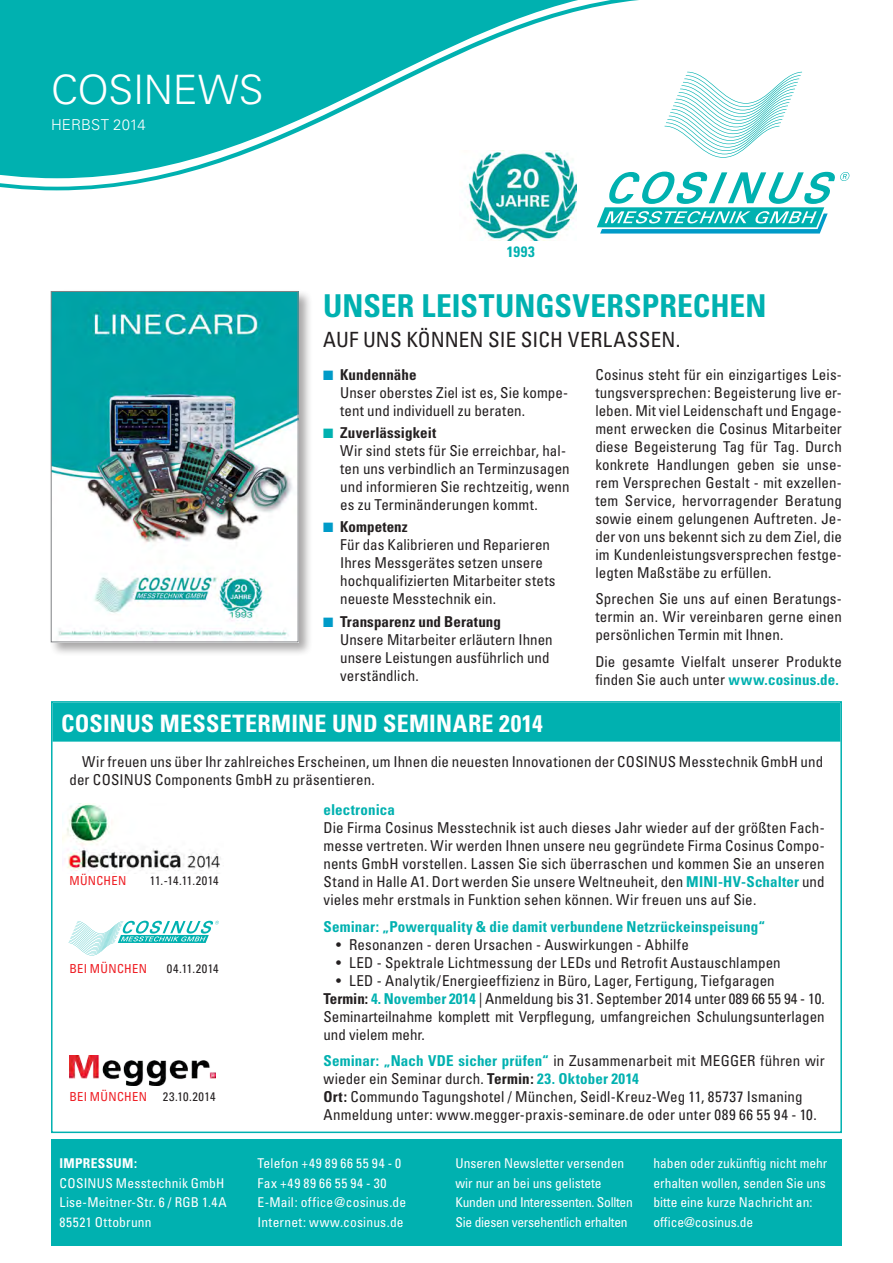
<style>
.page{position:relative;width:893px;height:1263px;background:#fff}
.page>*{position:absolute;margin:0;border:0;box-sizing:border-box;transform-origin:0 0}
.t1{font:300 40.5px "Univers";letter-spacing:-.01em;color:#fff}
.Headline{font:700 condensed 31.5px "Univers";letter-spacing:.005em;color:#00b1b0}
.Headline-2{font:700 condensed 24px "Univers";letter-spacing:.01em;color:#fff}
.Subhead{font:condensed 21px "Univers";letter-spacing:.005em;color:#231f20}
.flies_ohne_einrücken{font:condensed 15px/18px "Univers";letter-spacing:.005em;color:#231f20}
.Flies{font:condensed 15px/18px "Univers";letter-spacing:.01em;color:#231f20}
.flies_ohne_einrücken-2{font:700 condensed 15px "Univers";letter-spacing:.01em;color:#00b1b0}
.t2{font:300 15px "Univers";letter-spacing:.005em;color:#fff}
.Typ{font:700 condensed 15px "Univers";color:#00b1b0}
.t3{font:condensed 13.5px/19.5px "Univers";color:#fff;text-align:justify}
.t4{font:condensed 13.5px/19.5px "Univers";letter-spacing:-.02em;color:#fff}
.t5{font:condensed 13.5px "Univers";letter-spacing:.025em;color:#fff}
.t6{font:condensed 13.5px "Univers";letter-spacing:.055em;color:#fff}
.t7{font:700 condensed 13.5px "Univers";letter-spacing:.02em;color:#fff}
.Typ-2{font:condensed 12.3px "Univers";letter-spacing:.02em;color:#231f20}
.Typ-3{font:condensed 12.3px "Univers";letter-spacing:.025em;color:#ee1d23}
.s1{color:#009bc8}
.s2{font-weight:700}
.s3{color:#00b1b0}
.s4{font-weight:700;color:#00b1b0}
</style>
<div class="page">
<svg style="left:0;top:0;width:665px;height:190px;fill:#00b1b0"></svg>
<svg style="left:665px;top:72px;width:137px;height:86px"></svg>
<svg style="left:594px;top:171px;width:255px;height:63px"></svg>
<div style="left:51px;top:1139px;width:791px;height:106px;background:#00b1b0"></div>
<img style="left:460px;top:151px;width:116px;height:90px">
<div style="left:53px;top:703px;width:787px;height:39px;background:#00b1b0"></div>
<div style="left:51px;top:701px;width:791px;height:432px;border:2px solid #00b1b0"></div>
<img style="left:69px;top:1055px;width:147px;height:30px">
<img style="left:63px;top:803px;width:158px;height:70px">
<div style="left:49px;top:289px;width:263px;height:367px;background:#231f20;opacity:.4"></div>
<img style="left:53px;top:293px;width:243px;height:347px">
<div style="left:51px;top:291px;width:247px;height:351px;border:1px solid #808285"></div>
<svg style="left:68px;top:921px;width:151px;height:34px"></svg>
<p class="t1" style="left:51px;top:66px;width:214px">COSINEWS</p>
<p class="t2" style="left:51px;top:116px;width:96px">HERBST 2014</p>
<p class="Typ" style="left:507px;top:242px;width:29px">1993</p>
<p class="Headline" style="left:323px;top:287px;width:445px">UNSER LEISTUNGSVERSPRECHEN</p>
<p class="Subhead" style="left:323px;top:326px;width:359px">AUF UNS KÖNNEN SIE SICH VERLASSEN.</p>
<p class="flies_ohne_einrücken" style="left:340px;top:365px;width:229px;text-indent:-17px"><span class="s1">■</span> <span class="s2">Kundennähe<br></span>Unser oberstes Ziel ist es, Sie kompe&shy;tent und individuell zu beraten.</p>
<p class="flies_ohne_einrücken" style="left:340px;top:423px;width:231px;text-indent:-17px"><span class="s3">■</span> <span class="s2">Zuverlässigkeit<br></span>Wir sind stets für Sie erreichbar, hal&shy;ten uns verbindlich an Terminzusagen und informieren Sie rechtzeitig, wenn es zu Terminänderungen kommt.</p>
<p class="flies_ohne_einrücken" style="left:340px;top:518px;width:217px;text-indent:-17px"><span class="s1">■</span> <span class="s2">Kompetenz<br></span>Für das Kalibrieren und Reparieren<br>Ihres Messgerätes setzen unsere hochqualifizierten Mitarbeiter stets neueste Messtechnik ein.</p>
<p class="flies_ohne_einrücken" style="left:340px;top:612px;width:214px;text-indent:-17px"><span class="s1">■</span> <span class="s2">Transparenz und Beratung<br></span>Unsere Mitarbeiter erläutern Ihnen unsere Leistungen ausführlich und verständlich.</p>
<p class="flies_ohne_einrücken" style="left:595px;top:365px;width:248px;text-align:justify">Cosinus steht für ein einzigartiges Leis&shy;tungsversprechen: Begeisterung live er&shy;leben. Mit viel Leidenschaft und Engage&shy;ment erwecken die Cosinus Mitarbeiter diese Begeisterung Tag für Tag. Durch konkrete Handlungen geben sie unse&shy;rem Versprechen Gestalt - mit exzellen&shy;tem Service, hervorragender Beratung sowie einem gelungenen Auftreten. Je&shy;der von uns bekennt sich zu dem Ziel, die im Kundenleistungsversprechen festge&shy;legten Maßstäbe zu erfüllen.</p>
<p class="flies_ohne_einrücken" style="left:595px;top:590px;width:248px;text-align:justify">Sprechen Sie uns auf einen Beratungs&shy;termin an. Wir vereinbaren gerne einen persönlichen Termin mit Ihnen.</p>
<p class="flies_ohne_einrücken" style="left:595px;top:652px;width:248px">Die gesamte Vielfalt unserer Produkte finden Sie auch unter <span class="s4">www.cosinus.de.</span></p>
<p class="Headline-2" style="left:61px;top:709px;width:483px">COSINUS MESSETERMINE UND SEMINARE 2014</p>
<p class="Flies" style="left:70px;top:753px;width:755px;text-indent:13px">Wir freuen uns über Ihr zahlreiches Erscheinen, um Ihnen die neuesten Innovationen der COSINUS Messtechnik GmbH und der COSINUS Components GmbH zu präsentieren.</p>
<p class="Typ-3" style="left:69px;top:873px;width:58px">MÜNCHEN</p>
<p class="Typ-2" style="left:150px;top:873px;width:70px">11.-14.11.2014</p>
<p class="Typ-3" style="left:69px;top:960px;width:79px">BEI MÜNCHEN</p>
<p class="Typ-2" style="left:167px;top:960px;width:54px">04.11.2014</p>
<p class="Typ-3" style="left:69px;top:1088px;width:79px">BEI MÜNCHEN</p>
<p class="Typ-2" style="left:163px;top:1088px;width:54px">23.10.2014</p>
<p class="t7" style="left:60px;top:1155px;width:79px">IMPRESSUM:</p>
<p class="t3" style="left:60px;top:1173px;width:166px">COSINUS Messtechnik GmbH</p>
<p class="t5" style="left:60px;top:1194px;width:169px">Lise-Meitner-Str. 6 / RGB 1.4A</p>
<p class="t5" style="left:60px;top:1213px;width:94px">85521 Ottobrunn</p>
<p class="flies_ohne_einrücken-2" style="left:323px;top:801px;width:73px">electronica</p>
<p class="flies_ohne_einrücken" style="left:323px;top:819px;width:503px;text-align:justify">Die Firma Cosinus Messtechnik ist auch dieses Jahr wieder auf der größten Fach&shy;messe vertreten. Wir werden Ihnen unsere neu gegründete Firma Cosinus Compo&shy;nents GmbH vorstellen. Lassen Sie sich überraschen und kommen Sie an unseren Stand in Halle A1. Dort werden Sie unsere Weltneuheit, den <span class="s4">MINI-HV-Schalter</span> und vieles mehr erstmals in Funktion sehen können. Wir freuen uns auf Sie.</p>
<p class="flies_ohne_einrücken-2" style="left:323px;top:917px;width:443px">Seminar: „Powerquality &amp; die damit verbundene Netzrückeinspeisung“</p>
<p class="flies_ohne_einrücken" style="left:336px;top:935px;width:354px">• Resonanzen - deren Ursachen - Auswirkungen - Abhilfe</p>
<p class="flies_ohne_einrücken" style="left:336px;top:953px;width:446px">• LED - Spektrale Lichtmessung der LEDs und Retrofit Austauschlampen</p>
<p class="flies_ohne_einrücken" style="left:336px;top:971px;width:440px">• LED - Analytik/Energieeffizienz in Büro, Lager, Fertigung, Tiefgaragen</p>
<p class="flies_ohne_einrücken" style="left:323px;top:989px;width:503px"><span class="s2">Termin:</span> <span class="s4">4. November 2014</span> | Anmeldung bis 31. September 2014 unter 089 66 55 94 - 10.</p>
<p class="flies_ohne_einrücken" style="left:323px;top:1007px;width:503px">Seminarteilnahme komplett mit Verpflegung, umfangreichen Schulungsunterlagen und vielem mehr.</p>
<p class="flies_ohne_einrücken" style="left:323px;top:1052px;width:503px"><span class="s4">Seminar: „Nach VDE sicher prüfen“</span> in Zusammenarbeit mit MEGGER führen wir wieder ein Seminar durch. <span class="s2">Termin:</span> <span class="s4">23. Oktober 2014</span></p>
<p class="flies_ohne_einrücken" style="left:323px;top:1088px;width:481px"><span class="s2">Ort:</span> Commundo Tagungshotel / München, Seidl-Kreuz-Weg 11, 85737 Ismaning</p>
<p class="flies_ohne_einrücken" style="left:323px;top:1106px;width:495px">Anmeldung unter: www.megger-praxis-seminare.de oder unter 089 66 55 94 - 10.</p>
<p class="t5" style="left:257px;top:1155px;width:145px">Telefon +49 89 66 55 94 - 0</p>
<p class="t6" style="left:257px;top:1174px;width:131px">Fax +49 89 66 55 94 - 30</p>
<p class="t3" style="left:257px;top:1192px;width:150px">E-Mail: office@cosinus.de</p>
<p class="t3" style="left:257px;top:1212px;width:148px">Internet: www.cosinus.de</p>
<p class="t4" style="left:455px;top:1153px;width:179px">Unseren Newsletter versenden wir nur an bei uns gelistete<br>Kunden und Interessenten. Sollten<br>Sie diesen versehentlich erhalten</p>
<p class="t3" style="left:653px;top:1153px;width:175px">haben oder zukünftig nicht mehr erhalten wollen, senden Sie uns bitte eine kurze Nachricht an:</p>
<p class="t3" style="left:653px;top:1212px;width:101px">office@cosinus.de</p>
</div>
